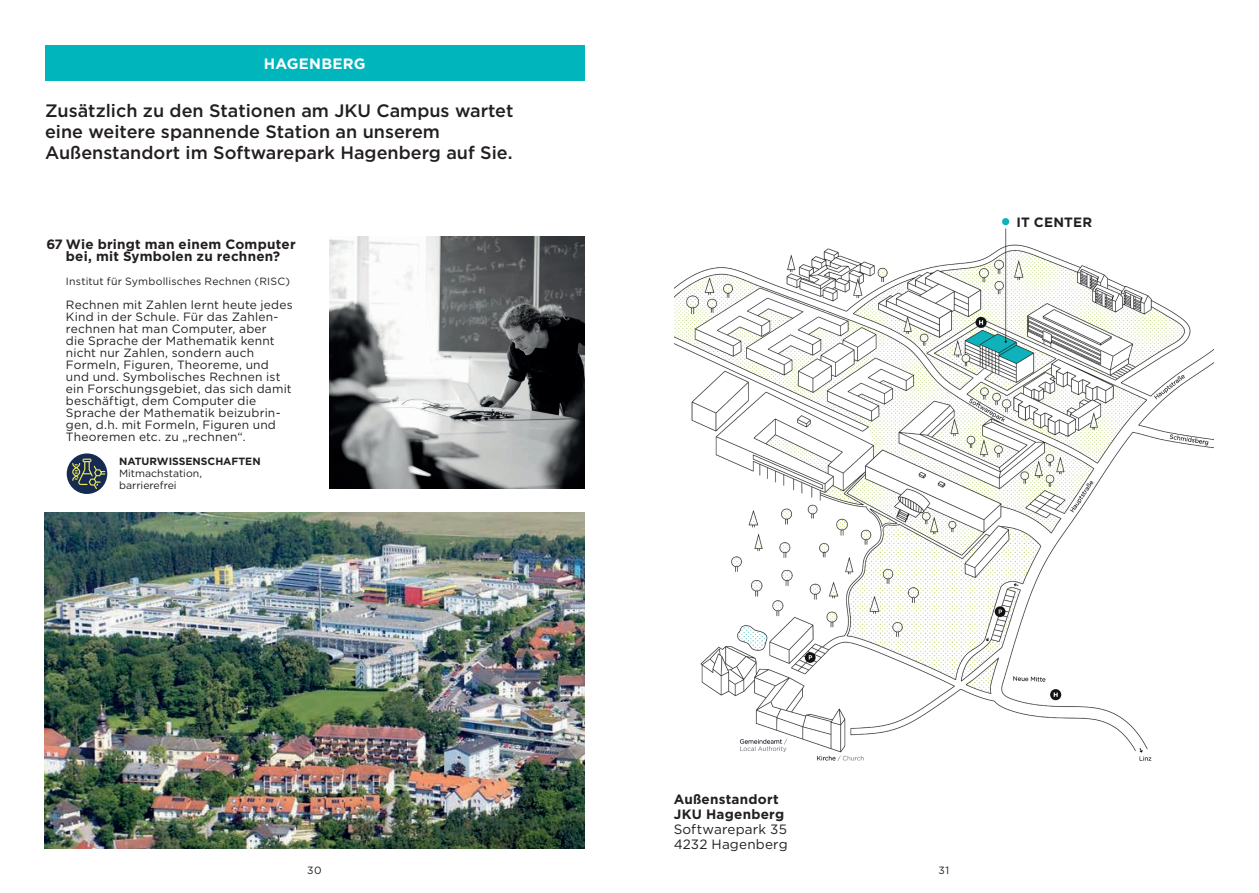
<style>
.page{position:relative;width:1259px;height:893px;background:#fff}
.page>*{position:absolute;margin:0;border:0;box-sizing:border-box;transform-origin:0 0}
.t1{font:500 18px/21px "Gotham";color:#231f20}
.t2{font:700 15px "Gotham";letter-spacing:.02em;color:#fff}
.t3{font:700 13.5px/15px "Gotham";letter-spacing:.015em;color:#231f20}
.t4{font:13.5px/15px "Gotham";letter-spacing:.015em;color:#231f20}
.t5{font:12px/12px "Gotham";letter-spacing:.015em;color:#231f20}
.t6{font:10.5px/12px "Gotham";letter-spacing:.015em;color:#231f20}
.t7{font:700 10.5px "Gotham";color:#231f20}
</style>
<div class="page">
<img style="left:674px;top:218px;width:539px;height:544px">
<div style="left:45px;top:46px;width:540px;height:35px;background:#00b6bc"></div>
<div style="left:67px;top:453px;width:40px;height:41px;background:#172b52;border-radius:50%"></div>
<svg style="left:72px;top:459px;width:33px;height:30px"></svg>
<img style="left:45px;top:513px;width:540px;height:336px">
<img style="left:330px;top:237px;width:255px;height:252px">
<p class="t2" style="left:264px;top:54px;width:103px">HAGENBERG</p>
<h1 class="t1" style="left:45px;top:100px;width:470px">Zusätzlich zu den Stationen am JKU Campus wartet eine weitere spannende Station an unserem<br>Außenstandort im Softwarepark Hagenberg auf Sie.</h1>
<p class="t3" style="left:46px;top:238px;width:251px;line-height:12px;text-align:center">67 Wie bringt man einem Computer bei, mit Symbolen zu rechnen?</p>
<p class="t6" style="left:66px;top:275px;width:226px">Institut für Symbollisches Rechnen (RISC)</p>
<p class="t5" style="left:66px;top:298px;width:228px">Rechnen mit Zahlen lernt heute jedes Kind in der Schule. Für das Zahlen&shy;rechnen hat man Computer, aber<br>die Sprache der Mathematik kennt nicht nur Zahlen, sondern auch Formeln, Figuren, Theoreme, und und und. Symbolisches Rechnen ist ein Forschungsgebiet, das sich damit beschäftigt, dem Computer die Sprache der Mathematik beizubrin&shy;gen, d.h. mit Formeln, Figuren und Theoremen etc. zu „rechnen“.</p>
<p class="t7" style="left:119px;top:455px;width:143px">NATURWISSENSCHAFTEN</p>
<p class="t6" style="left:119px;top:467px;width:84px">Mitmachstation, barrierefrei</p>
<p class="t3" style="left:1016px;top:214px;width:77px">IT CENTER</p>
<p class="t3" style="left:674px;top:791px;width:112px">Außenstandort<br>JKU Hagenberg</p>
<p class="t4" style="left:674px;top:821px;width:115px">Softwarepark 35<br>4232 Hagenberg</p>
<p class="t6" style="left:307px;top:863px;width:16px">30</p>
<p class="t6" style="left:938px;top:863px;width:12px">31</p>
</div>
